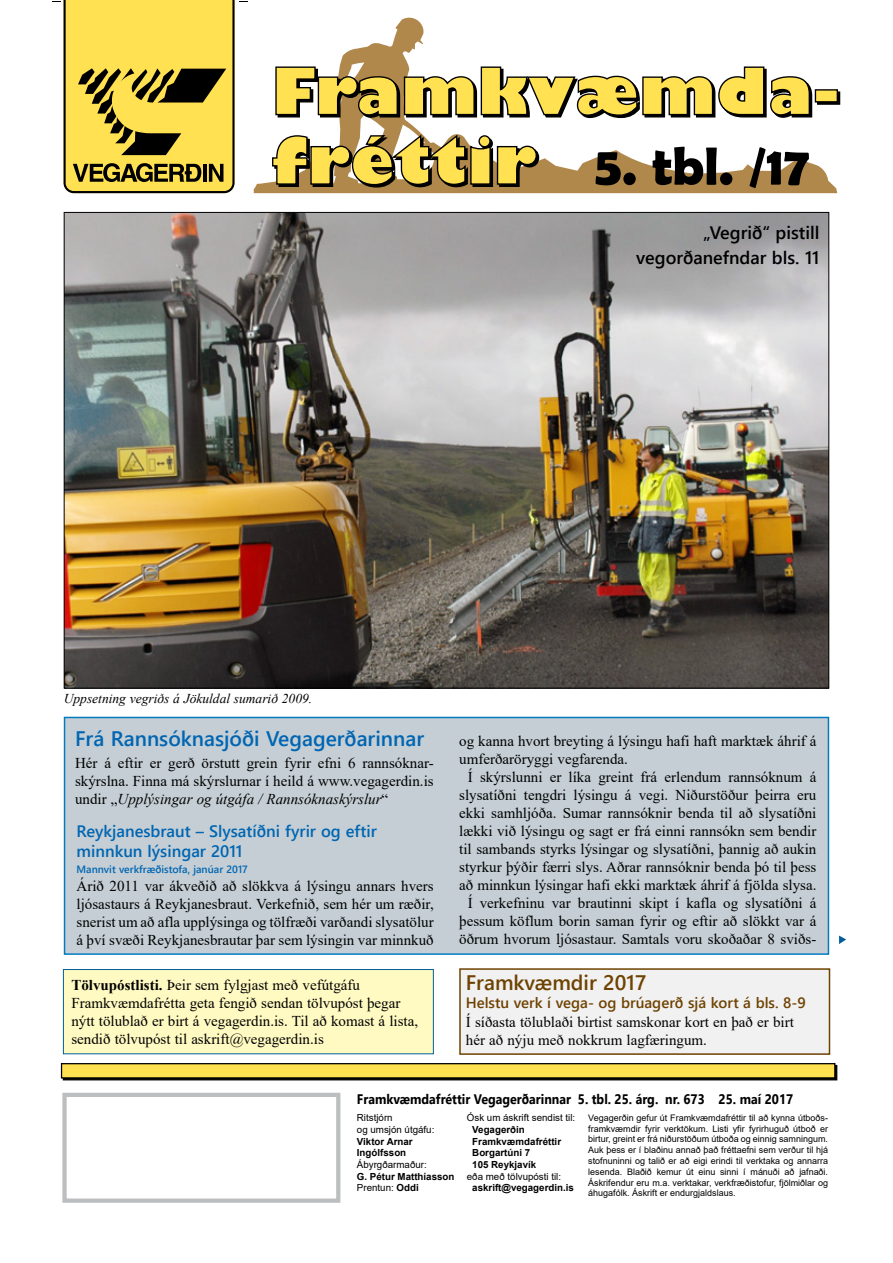
<style>
.page{position:relative;width:893px;height:1263px;background:#fff}
.page>*{position:absolute;margin:0;border:0;box-sizing:border-box;transform-origin:0 0}
.t1{font:700 54px "Berlin Sans FB Demi";color:#000}
.t2{font:600 21px "Segoe UI";color:#0065b2}
.t3{font:600 21px "Segoe UI";color:#6e4200}
.t4{font:600 18px/25.2px "Segoe UI";color:#000;text-align:right}
.t5{font:600 16.5px/19.8px "Segoe UI";color:#0065b2}
.t6{font:15px/18px "Times New Roman";color:#000;text-align:justify}
.t7{font:600 15px "Segoe UI";color:#6e4200}
.t8{font:700 13.8px "Segoe UI";color:#000;scale:.9 1}
.t9{font:italic 13.5px "Times New Roman";color:#000}
.t10{font:600 10.5px "Segoe UI";color:#0065b2}
.t11{font:700 9.75px/11.7px "Arial";color:#000}
.t12{font:9.75px/11.7px "Arial";color:#000}
.t13{font:9px/10.8px "Arial";color:#000;text-align:justify}
.s1{font-style:italic}
.s2{font-weight:700}
.s3{font-weight:400}
</style>
<div class="page">
<svg style="left:254px;top:17px;width:583px;height:176px"></svg>
<svg style="left:817px;top:91px;width:23px;height:14px"></svg>
<svg style="left:52px;top:0;width:195px;height:193px;background:#d0bb58"></svg>
<svg style="left:271px;top:133px;width:269px;height:55px"></svg>
<svg style="left:275px;top:66px;width:538px;height:53px"></svg>
<div style="left:815px;top:89px;width:23px;height:14px;background:#ffe152;border:1px solid #000"></div>
<div style="left:62px;top:1093px;width:278px;height:110px;border:4px solid #bcbec0"></div>
<div style="left:63px;top:1065px;width:774px;height:15px;background:#000"></div>
<div style="left:61px;top:1063px;width:774px;height:15px;background:#ffe152;border:1px solid #000"></div>
<img style="left:66px;top:214px;width:761px;height:472px">
<div style="left:64px;top:717px;width:765px;height:238px;background:#c4ced4;border:2px solid #047bc1"></div>
<svg style="left:839px;top:935px;width:7px;height:9px"></svg>
<div style="left:459px;top:968px;width:371px;height:87px;background:#f1f1f2;border:2px solid #6e4200"></div>
<div style="left:63px;top:969px;width:371px;height:85px;background:#fffac2;border:1px solid #005e9e"></div>
<h1 class="t1" style="left:595px;top:135px;width:217px">5. tbl. /17</h1>
<p class="t4" style="left:636px;top:220px;width:185px">„Vegrið“ pistill vegorðanefndar bls. 11</p>
<p class="t9" style="left:64px;top:689px;width:250px">Uppsetning vegriðs á Jökuldal sumarið 2009.</p>
<h2 class="t2" style="left:75px;top:722px;width:350px">Frá Rannsóknasjóði Vegagerðarinnar</h2>
<p class="t6" style="left:75px;top:753px;width:360px">Hér á eftir er gerð örstutt grein fyrir efni 6 rannsóknar&shy;skýrslna. Finna má skýrslurnar í heild á www.vegagerdin.is undir „<span class="s1">Upplýsingar og útgáfa / Rannsóknaskýrslur</span>“</p>
<p class="t5" style="left:77px;top:821px;width:302px">Reykjanesbraut – Slysatíðni fyrir og eftir minnkun lýsingar 2011</p>
<p class="t10" style="left:77px;top:861px;width:173px">Mannvit verkfræðistofa, janúar 2017</p>
<p class="t6" style="left:77px;top:877px;width:359px">Árið 2011 var ákveðið að slökkva á lýsingu annars hvers ljósastaurs á Reykjanesbraut. Verkefnið, sem hér um ræðir, snerist um að afla upplýsinga og tölfræði varðandi slysatölur á því svæði Reykjanesbrautar þar sem lýsingin var minnkuð</p>
<p class="t6" style="left:71px;top:975px;width:348px;text-align:left"><span class="s2">Tölvupóstlisti.</span> Þeir sem fylgjast með vefútgáfu Framkvæmdafrétta geta fengið sendan tölvupóst þegar nýtt tölublað er birt á vegagerdin.is. Til að komast á lista, sendið tölvupóst til askrift@vegagerdin.is</p>
<p class="t6" style="left:459px;top:731px;width:359px">og kanna hvort breyting á lýsingu hafi haft marktæk áhrif á</p>
<p class="t6" style="left:459px;top:749px;width:170px">umferðaröryggi vegfarenda.</p>
<p class="t6" style="left:468px;top:767px;width:350px">Í skýrslunni er líka greint frá erlendum rannsóknum á</p>
<p class="t6" style="left:459px;top:785px;width:359px">slysatíðni tengdri lýsingu á vegi. Niðurstöður þeirra eru</p>
<p class="t6" style="left:459px;top:803px;width:359px">ekki samhljóða. Sumar rannsóknir benda til að slysatíðni</p>
<p class="t6" style="left:459px;top:821px;width:359px">lækki við lýsingu og sagt er frá einni rannsókn sem bendir</p>
<p class="t6" style="left:459px;top:839px;width:359px">til sambands styrks lýsingar og slysatíðni, þannig að aukin</p>
<p class="t6" style="left:459px;top:857px;width:359px">styrkur þýðir færri slys. Aðrar rannsóknir benda þó til þess</p>
<p class="t6" style="left:459px;top:875px;width:359px">að minnkun lýsingar hafi ekki marktæk áhrif á fjölda slysa.</p>
<p class="t6" style="left:468px;top:893px;width:350px">Í verkefninu var brautinni skipt í kafla og slysatíðni á</p>
<p class="t6" style="left:459px;top:911px;width:359px">þessum köflum borin saman fyrir og eftir að slökkt var á</p>
<p class="t6" style="left:459px;top:929px;width:357px">öðrum hvorum ljósastaur. Samtals voru skoðaðar 8 sviðs-</p>
<h2 class="t3" style="left:466px;top:965px;width:182px">Framkvæmdir 2017</h2>
<p class="t7" style="left:466px;top:990px;width:342px">Helstu verk í vega- og brúagerð sjá kort á bls. 8-9</p>
<p class="t6" style="left:466px;top:1013px;width:329px">Í síðasta tölublaði birtist samskonar kort en það er birt hér að nýju með nokkrum lagfæringum.</p>
<p class="t8" style="left:357px;top:1088px;width:486px">Framkvæmdafréttir Vegagerðarinnar 5. tbl. 25. árg. nr. 673 25. maí 2017</p>
<p class="t12" style="left:357px;top:1112px;width:79px">Ritstjórn<br>og umsjón útgáfu:</p>
<p class="t11" style="left:357px;top:1135px;width:57px">Viktor Arnar<br>Ingólfsson</p>
<p class="t12" style="left:357px;top:1159px;width:71px">Ábyrgðarmaður:</p>
<p class="t11" style="left:357px;top:1170px;width:99px">G. Pétur Matthíasson<br><span class="s3">Prentun:</span> Oddi</p>
<p class="t12" style="left:467px;top:1112px;width:110px">Ósk um áskrift sendist til:</p>
<p class="t11" style="left:472px;top:1124px;width:90px">Vegagerðin<br>Framkvæmdafréttir<br>Borgartúni 7<br>105 Reykjavík</p>
<p class="t12" style="left:467px;top:1170px;width:96px">eða með tölvupósti til:</p>
<p class="t11" style="left:472px;top:1182px;width:103px">askrift@vegagerdin.is</p>
<p class="t13" style="left:588px;top:1112px;width:241px">Vegagerðin gefur út Framkvæmdafréttir til að kynna útboðs&shy;framkvæmdir fyrir verktökum. Listi yfir fyrirhuguð útboð er birtur, greint er frá niðurstöðum útboða og einnig samningum.<br>Auk þess er í blaðinu annað það fréttaefni sem verður til hjá stofnuninni og talið er að eigi erindi til verktaka og annarra lesenda. Blaðið kemur út einu sinni í mánuði að jafnaði.<br>Áskrifendur eru m.a. verktakar, verkfræðistofur, fjölmiðlar og áhugafólk. Áskrift er endurgjaldslaus.</p>
</div>
